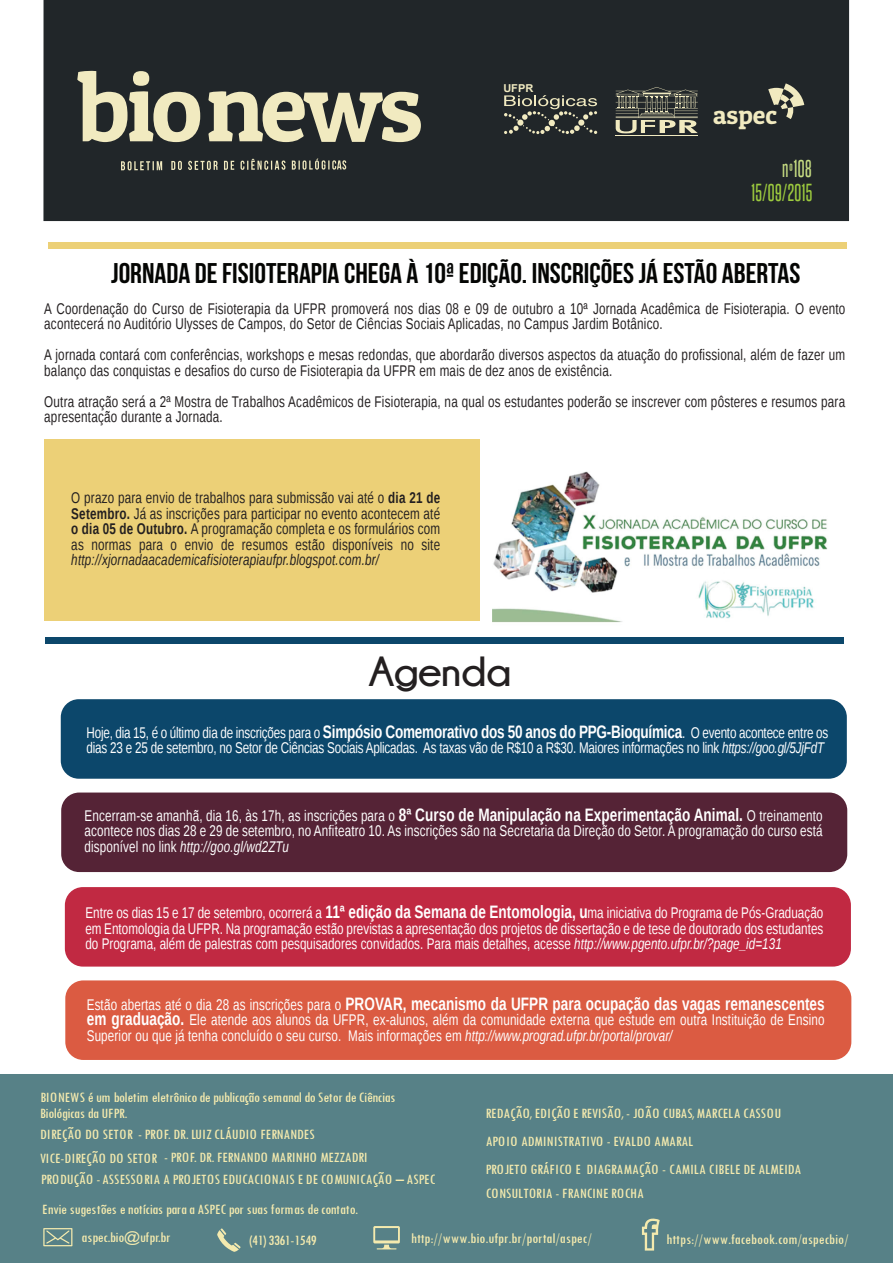
<style>
.page{position:relative;width:893px;height:1263px;background:#fff}
.page>*{position:absolute;margin:0;border:0;box-sizing:border-box;transform-origin:0 0}
.t1{font:97.5px "Patua One";letter-spacing:-.04em;color:#f1eac0}
.t2{font:700 42px "Champagne&Limousines";letter-spacing:-.005em;color:#231f20}
.t3{font:28.5px "Bebas Neue";color:#040503}
.t4{font:26.1px "Patua One";color:#f1eac0}
.t5{font:20.85px "Steelfish Rg";letter-spacing:.02em;color:#9cc93e}
.t6{font:20.85px "Steelfish Rg";letter-spacing:.02em;color:#c6dc82}
.t7{font:700 18px "Liberation Sans Narrow";letter-spacing:.005em;color:#fff;scale:.92 1}
.t8{font:15.45px/15.5px "Liberation Sans Narrow";letter-spacing:.01em;color:#fff;text-align:justify;scale:.92 1}
.t9{font:15.45px/15.5px "Liberation Sans Narrow";letter-spacing:.015em;color:#231f20;scale:.92 1}
.t10{font:15.45px/15.5px "Liberation Sans Narrow";letter-spacing:-.015em;color:#fff;scale:.92 1}
.t11{font:italic 15.45px "Liberation Sans Narrow";letter-spacing:.015em;color:#231f20;scale:.92 1}
.t12{font:condensed 14.7px/22.5px "Tw Cen";color:#f4eaae;scale:1.1 1}
.t13{font:condensed 14.7px/16px "Tw Cen";letter-spacing:-.03em;color:#f4eaae;scale:1.1 1}
.t14{font:700 10.95px "Arial";color:#f1eac0}
.s1{font-weight:700}
.s2{font-weight:700;font-size:18px}
.s3{font-style:italic}
.s4{font-weight:400;font-size:15.45px}
</style>
<div class="page">
<div style="left:61px;top:699px;width:786px;height:80px;background:#0c476b;border-radius:18px"></div>
<div style="left:61px;top:792px;width:786px;height:80px;background:#552336;border-radius:18px"></div>
<div style="left:65px;top:887px;width:786px;height:79px;background:#c12942;border-radius:18px"></div>
<div style="left:65px;top:980px;width:786px;height:80px;background:#db5b42;border-radius:18px"></div>
<div style="left:43px;top:0;width:806px;height:221px;background:#212629"></div>
<svg style="left:121px;top:161px;width:41px;height:9px"></svg>
<svg style="left:171px;top:161px;width:11px;height:9px"></svg>
<svg style="left:188px;top:161px;width:30px;height:9px"></svg>
<svg style="left:224px;top:161px;width:10px;height:9px"></svg>
<svg style="left:241px;top:159px;width:44px;height:11px"></svg>
<svg style="left:292px;top:159px;width:54px;height:11px"></svg>
<svg style="left:768px;top:83px;width:36px;height:36px"></svg>
<hr style="left:616px;top:135px;width:82px;height:1px;background:#f1eac0">
<svg style="left:616px;top:87px;width:82px;height:46px"></svg>
<svg style="left:504px;top:95px;width:93px;height:39px"></svg>
<div style="left:48px;top:242px;width:798px;height:7px;background:#ecd077"></div>
<div style="left:45px;top:637px;width:799px;height:7px;background:#0c476b"></div>
<div style="left:0;top:1074px;width:893px;height:189px;background:#578187"></div>
<svg style="left:43px;top:1228px;width:29px;height:18px"></svg>
<svg style="left:373px;top:1226px;width:27px;height:23px"></svg>
<svg style="left:642px;top:1218px;width:18px;height:32px"></svg>
<svg style="left:217px;top:1228px;width:24px;height:24px"></svg>
<img style="left:492px;top:471px;width:336px;height:152px">
<div style="left:44px;top:439px;width:435px;height:182px;background:#ecd077"></div>
<h1 class="t1" style="left:78px;top:47px;width:347px">bionews</h1>
<p class="t14" style="left:503px;top:80px;width:31px">UFPR</p>
<h3 class="t4" style="left:713px;top:98px;width:66px">aspec</h3>
<h3 class="t6" style="left:782px;top:156px;width:31px">nº108</h3>
<h3 class="t5" style="left:751px;top:180px;width:63px">15/09/2015</h3>
<h3 class="t3" style="left:111px;top:258px;width:691px">JORNADA DE FISIOTERAPIA CHEGA À 10ª EDIÇÃO. INSCRIÇÕES JÁ ESTÃO ABERTAS</h3>
<p class="t9" style="left:44px;top:301px;width:872px">A Coordenação do Curso de Fisioterapia da UFPR promoverá nos dias 08 e 09 de outubro a 10ª Jornada Acadêmica de Fisioterapia. O evento acontecerá no Auditório Ulysses de Campos, do Setor de Ciências Sociais Aplicadas, no Campus Jardim Botânico.</p>
<p class="t9" style="left:44px;top:348px;width:872px">A jornada contará com conferências, workshops e mesas redondas, que abordarão diversos aspectos da atuação do profissional, além de fazer um balanço das conquistas e desafios do curso de Fisioterapia da UFPR em mais de dez anos de existência.</p>
<p class="t9" style="left:44px;top:394px;width:872px">Outra atração será a 2ª Mostra de Trabalhos Acadêmicos de Fisioterapia, na qual os estudantes poderão se inscrever com pôsteres e resumos para apresentação durante a Jornada.</p>
<p class="t9" style="left:71px;top:491px;width:403px;text-align:justify">O prazo para envio de trabalhos para submissão vai até o <span class="s1">dia 21 de Setembro.</span> Já as inscrições para participar no evento acontecem até <span class="s1">o dia 05 de Outubro.</span> A programação completa e os formulários com as normas para o envio de resumos estão disponíveis no site</p>
<p class="t11" style="left:71px;top:550px;width:336px">http://xjornadaacademicafisioterapiaufpr.blogspot.com.br/</p>
<h2 class="t2" style="left:369px;top:648px;width:144px">Agenda</h2>
<p class="t10" style="left:86px;top:725px;width:808px">Hoje, dia 15, é o último dia de inscrições para o <span class="s2">Simpósio Comemorativo dos 50 anos do PPG-Bioquímica</span>. O evento acontece entre os dias 23 e 25 de setembro, no Setor de Ciências Sociais Aplicadas. As taxas vão de R$10 a R$30. Maiores informações no link <span class="s3">https://goo.gl/5JjFdT</span></p>
<p class="t8" style="left:85px;top:808px;width:804px">Encerram-se amanhã, dia 16, às 17h, as inscrições para o <span class="s2">8ª Curso de Manipulação na Experimentação Animal.</span> O treinamento acontece nos dias 28 e 29 de setembro, no Anfiteatro 10. As inscrições são na Secretaria da Direção do Setor. A programação do curso está disponível no link <span class="s3">http://goo.gl/wd2ZTu</span></p>
<p class="t8" style="left:85px;top:906px;width:804px">Entre os dias 15 e 17 de setembro, ocorrerá a <span class="s2">11ª edição da Semana de Entomologia, u</span>ma iniciativa do Programa de Pós-Graduação em Entomologia da UFPR. Na programação estão previstas a apresentação dos projetos de dissertação e de tese de doutorado dos estudantes do Programa, além de palestras com pesquisadores convidados. Para mais detalhes, acesse <span class="s3">http://www.pgento.ufpr.br/?page_id=131</span></p>
<p class="t7" style="left:87px;top:991px;width:804px"><span class="s4">Estão abertas até o dia 28 as inscrições para o</span> PROVAR, mecanismo da UFPR para ocupação das vagas remanescentes</p>
<p class="t8" style="left:87px;top:1013px;width:803px"><span class="s2">em graduação.</span> Ele atende aos alunos da UFPR, ex-alunos, além da comunidade externa que estude em outra Instituição de Ensino<br>Superior ou que já tenha concluído o seu curso. Mais informações em <span class="s3">http://www.prograd.ufpr.br/portal/provar/</span></p>
<p class="t13" style="left:40px;top:1089px;width:324px">BIONEWS é um boletim eletrônico de publicação semanal do Setor de Ciências<br>Biológicas da UFPR.</p>
<p class="t12" style="left:40px;top:1123px;width:361px">DIREÇÃO DO SETOR - PROF. DR.LUIZCLÁUDIO FERNANDES<br>VICE-DIREÇÃO DO SETOR - PROF. DR.FERNANDO MARINHO MEZZADRI<br>PRODUÇÃO - ASSESSORIA A PROJETOS EDUCACIONAIS E DE COMUNICAÇÃO – ASPEC</p>
<p class="t12" style="left:486px;top:1099px;width:289px;line-height:27.8px">REDAÇÃO,EDIÇÃO E REVISÃO, - JOÃO CUBAS, MARCELA CASSOU<br>APOIO ADMINISTRATIVO - EVALDO AMARAL<br>PROJETO GRÁFICO E DIAGRAMAÇÃO - CAMILA CIBELE DE ALMEIDA</p>
<p class="t12" style="left:486px;top:1182px;width:145px">CONSULTORIA - FRANCINE ROCHA</p>
<p class="t13" style="left:82px;top:1194px;width:253px;line-height:28.2px;text-indent:-39px">Envie sugestões e notícias para a ASPEC por suas formas de contato. aspec.bio@ufpr.br</p>
<p class="t13" style="left:250px;top:1232px;width:63px">(41) 3361-1549</p>
<p class="t12" style="left:411px;top:1226px;width:166px">http://www.bio.ufpr.br/portal/aspec/</p>
<p class="t12" style="left:667px;top:1227px;width:167px">https://www.facebook.com/aspecbio/</p>
</div>
